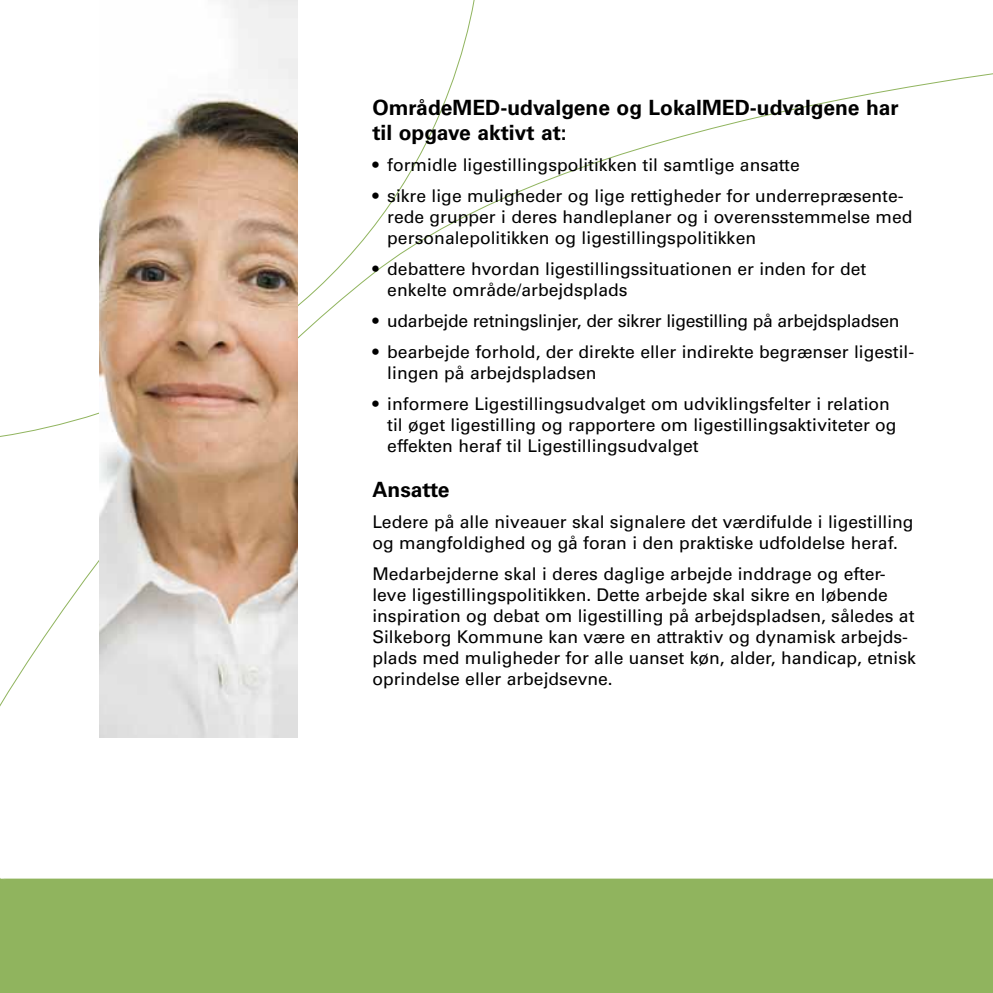
<style>
.page{position:relative;width:993px;height:993px;background:#fff}
.page>*{position:absolute;margin:0;border:0;box-sizing:border-box;transform-origin:0 0}
.t1{font:700 21px/25.2px "Univers LT Std";color:#000}
.t2{font:17.5px/21px "Univers LT Std";color:#000}
.t3{font:17.5px "Univers LT Std";letter-spacing:-.02em;color:#000}
</style>
<div class="page">
<div style="left:0;top:878px;width:992px;height:114px;background:#90b45e"></div>
<svg style="left:0;top:0;width:480px;height:437px"></svg>
<img style="left:99px;top:0;width:199px;height:737px">
<p class="t1" style="left:372px;top:95px;width:527px">OmrådeMED-udvalgene og LokalMED-udvalgene har til opgave aktivt at:</p>
<p class="t2" style="left:372px;top:154px;width:429px">• formidle ligestillingspolitikken til samtlige ansatte</p>
<p class="t2" style="left:387px;top:185px;width:526px;text-indent:-15px">• sikre lige muligheder og lige rettigheder for underrepræsente&shy;rede grupper i deres handleplaner og i overensstemmelse med personalepolitikken og ligestillingspolitikken</p>
<p class="t2" style="left:387px;top:258px;width:480px;text-indent:-15px">• debattere hvordan ligestillingssituationen er inden for det enkelte område/arbejdsplads</p>
<p class="t3" style="left:372px;top:310px;width:528px">• udarbejde retningslinjer, der sikrer ligestilling på arbejdspladsen</p>
<p class="t2" style="left:387px;top:341px;width:528px;text-indent:-15px">• bearbejde forhold, der direkte eller indirekte begrænser ligestil&shy;lingen på arbejdspladsen</p>
<p class="t2" style="left:387px;top:393px;width:510px;text-indent:-15px">• informere Ligestillingsudvalget om udviklingsfelter i relation til øget ligestilling og rapportere om ligestillingsaktiviteter og effekten heraf til Ligestillingsudvalget</p>
<p class="t1" style="left:372px;top:476px;width:79px">Ansatte</p>
<p class="t2" style="left:372px;top:511px;width:542px">Ledere på alle niveauer skal signalere det værdifulde i ligestilling og mangfoldighed og gå foran i den praktiske udfoldelse heraf.</p>
<p class="t2" style="left:372px;top:562px;width:545px">Medarbejderne skal i deres daglige arbejde inddrage og efter&shy;leve ligestillingspolitikken. Dette arbejde skal sikre en løbende inspiration og debat om ligestilling på arbejdspladsen, således at Silkeborg Kommune kan være en attraktiv og dynamisk arbejds&shy;plads med muligheder for alle uanset køn, alder, handicap, etnisk oprindelse eller arbejdsevne.</p>
</div>
